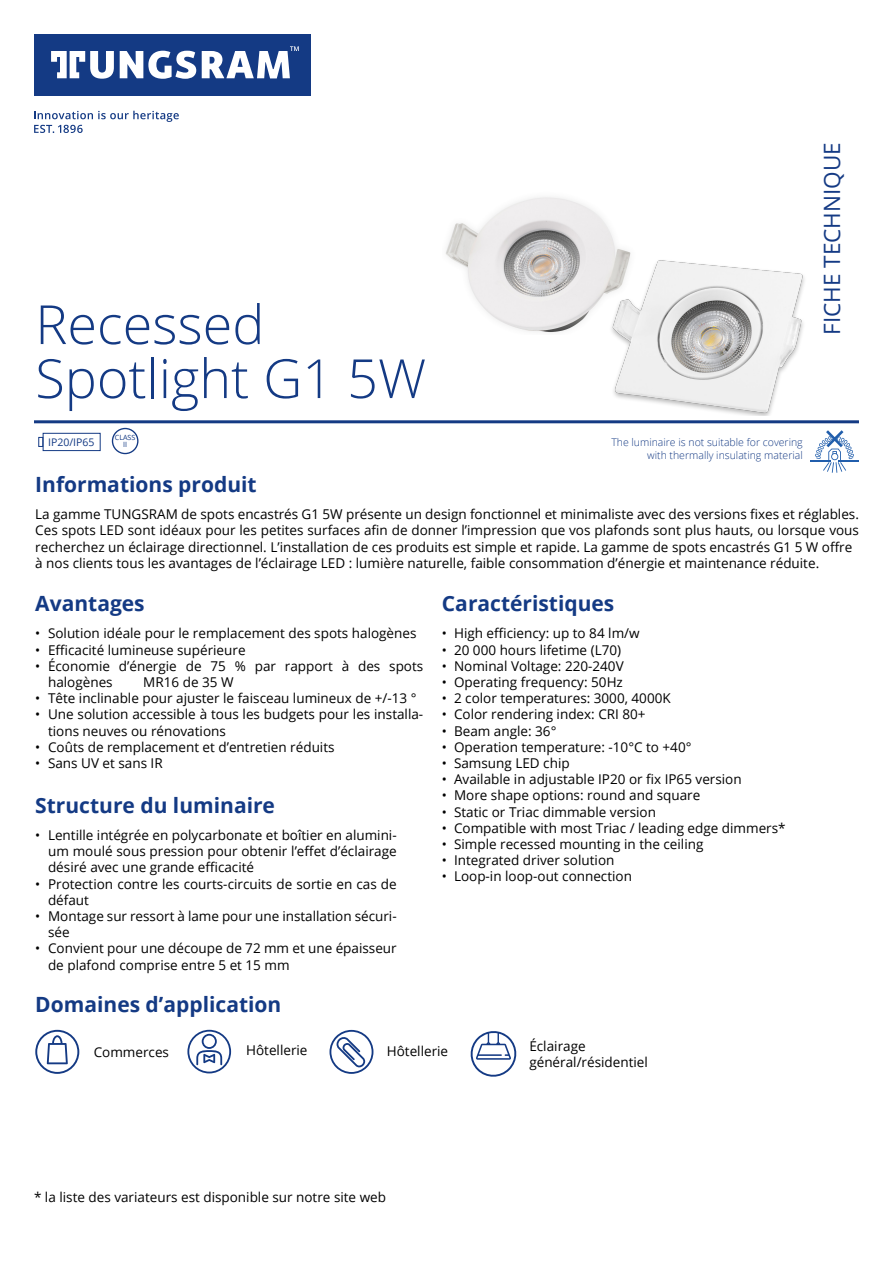
<style>
.page{position:relative;width:893px;height:1263px;background:#fff}
.page>*{position:absolute;margin:0;border:0;box-sizing:border-box;transform-origin:0 0}
.t1{font:300 54px/54px "Open Sans";color:#143a84}
.t2{font:22.5px "Open Sans";color:#143a84}
.t3{font:700 21px "Open Sans";color:#143a84}
.t4{font:13.5px/16.2px "Open Sans";color:#000}
.t5{font:300 10.5px/12.6px "Open Sans";color:#143a84;text-align:right}
.t6{font:10.5px "Open Sans";color:#143a84}
.t7{font:7.2px/7.2px "Open Sans";color:#143a84;text-align:center}
</style>
<div class="page">
<img style="left:445px;top:197px;width:186px;height:136px">
<img style="left:597px;top:258px;width:208px;height:158px">
<hr style="left:34px;top:420px;width:825px;height:3px;background:#143a84">
<svg style="left:35px;top:1030px;width:44px;height:44px"></svg>
<div style="left:112px;top:428px;width:26px;height:26px;border:1px solid #143a84;border-radius:50%"></div>
<div style="left:38px;top:437px;width:5px;height:10px;border:1px solid #143a84"></div>
<div style="left:43px;top:433px;width:58px;height:18px;border:1px solid #143a84"></div>
<svg style="left:187px;top:1030px;width:44px;height:43px"></svg>
<svg style="left:329px;top:1030px;width:44px;height:44px"></svg>
<svg style="left:470px;top:1031px;width:47px;height:46px"></svg>
<div style="left:34px;top:34px;width:276px;height:61px;background:#143a84"></div>
<svg style="left:120px;top:51px;width:76px;height:28px"></svg>
<svg style="left:202px;top:46px;width:97px;height:32px"></svg>
<svg style="left:51px;top:51px;width:63px;height:28px"></svg>
<svg style="left:34px;top:111px;width:145px;height:22px"></svg>
<svg style="left:810px;top:430px;width:49px;height:43px"></svg>
<h1 class="t1" style="left:35px;top:296px;width:392px">Recessed<br>Spotlight G1 5W</h1>
<p class="t6" style="left:48px;top:435px;width:48px">IP20/IP65</p>
<p class="t7" style="left:115px;top:434px;width:22px">CLASS<br>II</p>
<h2 class="t2" style="left:816px;top:335px;width:194px;rotate:-90deg">FICHE TECHNIQUE</h2>
<p class="t5" style="left:611px;top:436px;width:193px">The luminaire is not suitable for covering with thermally insulating material</p>
<h3 class="t3" style="left:35px;top:470px;width:223px">Informations produit</h3>
<p class="t4" style="left:35px;top:506px;width:825px">La gamme TUNGSRAM de spots encastrés G1 5W présente un design fonctionnel et minimaliste avec des versions fixes et réglables.<br>Ces spots LED sont idéaux pour les petites surfaces afin de donner l’impression que vos plafonds sont plus hauts, ou lorsque vous recherchez un éclairage directionnel. L’installation de ces produits est simple et rapide. La gamme de spots encastrés G1 5 W offre à nos clients tous les avantages de l’éclairage LED : lumière naturelle, faible consommation d’énergie et maintenance réduite.</p>
<h3 class="t3" style="left:35px;top:589px;width:111px">Avantages</h3>
<p class="t4" style="left:35px;top:625px;width:383px">• Solution idéale pour le remplacement des spots halogènes</p>
<p class="t4" style="left:35px;top:641px;width:212px">• Efficacité lumineuse supérieure</p>
<p class="t4" style="left:48px;top:657px;width:377px;text-indent:-13px">• Économie d’énergie de 75 % par rapport à des spots halogènes</p>
<h3 class="t3" style="left:442px;top:589px;width:174px">Caractéristiques</h3>
<p class="t4" style="left:442px;top:625px;width:199px">• High efficiency: up to 84 lm/w</p>
<p class="t4" style="left:442px;top:641px;width:181px">• 20 000 hours lifetime (L70)</p>
<p class="t4" style="left:442px;top:657px;width:183px">• Nominal Voltage: 220-240V</p>
<p class="t4" style="left:442px;top:674px;width:182px">• Operating frequency: 50Hz</p>
<p class="t4" style="left:442px;top:690px;width:230px">• 2 color temperatures: 3000, 4000K</p>
<p class="t4" style="left:442px;top:706px;width:205px">• Color rendering index: CRI 80+</p>
<p class="t4" style="left:442px;top:722px;width:116px">• Beam angle: 36°</p>
<p class="t4" style="left:442px;top:738px;width:251px">• Operation temperature: -10°C to +40°</p>
<p class="t4" style="left:442px;top:755px;width:129px">• Samsung LED chip</p>
<p class="t4" style="left:442px;top:771px;width:301px">• Available in adjustable IP20 or fix IP65 version</p>
<p class="t4" style="left:442px;top:787px;width:260px">• More shape options: round and square</p>
<p class="t4" style="left:442px;top:803px;width:216px">• Static or Triac dimmable version</p>
<p class="t4" style="left:442px;top:819px;width:345px">• Compatible with most Triac / leading edge dimmers*</p>
<p class="t4" style="left:442px;top:836px;width:263px">• Simple recessed mounting in the ceiling</p>
<p class="t4" style="left:442px;top:852px;width:174px">• Integrated driver solution</p>
<p class="t4" style="left:442px;top:868px;width:192px">• Loop-in loop-out connection</p>
<p class="t4" style="left:143px;top:674px;width:92px">MR16 de 35 W</p>
<p class="t4" style="left:35px;top:690px;width:383px">• Tête inclinable pour ajuster le faisceau lumineux de +/-13 °</p>
<p class="t4" style="left:48px;top:706px;width:377px;text-indent:-13px">• Une solution accessible à tous les budgets pour les installa&shy;tions neuves ou rénovations</p>
<p class="t4" style="left:35px;top:738px;width:301px">• Coûts de remplacement et d’entretien réduits</p>
<p class="t4" style="left:35px;top:755px;width:129px">• Sans UV et sans IR</p>
<h3 class="t3" style="left:35px;top:790px;width:241px">Structure du luminaire</h3>
<p class="t4" style="left:48px;top:827px;width:350px;text-align:justify;text-indent:-13px">• Lentille intégrée en polycarbonate et boîtier en alumini&shy;um moulé sous pression pour obtenir l’effet d’éclairage désiré avec une grande efficacité</p>
<p class="t4" style="left:48px;top:875px;width:350px;text-indent:-13px">• Protection contre les courts-circuits de sortie en cas de défaut</p>
<p class="t4" style="left:48px;top:908px;width:350px;text-indent:-13px">• Montage sur ressort à lame pour une installation sécuri&shy;sée</p>
<p class="t4" style="left:48px;top:940px;width:350px;text-indent:-13px">• Convient pour une découpe de 72 mm et une épaisseur de plafond comprise entre 5 et 15 mm</p>
<h3 class="t3" style="left:35px;top:990px;width:248px">Domaines d’application</h3>
<p class="t4" style="left:94px;top:1044px;width:77px">Commerces</p>
<p class="t4" style="left:246px;top:1042px;width:63px">Hôtellerie</p>
<p class="t4" style="left:387px;top:1042px;width:63px">Hôtellerie</p>
<p class="t4" style="left:529px;top:1037px;width:120px">Éclairage général/résidentiel</p>
<p class="t4" style="left:34px;top:1189px;width:354px">* la liste des variateurs est disponible sur notre site web</p>
</div>
